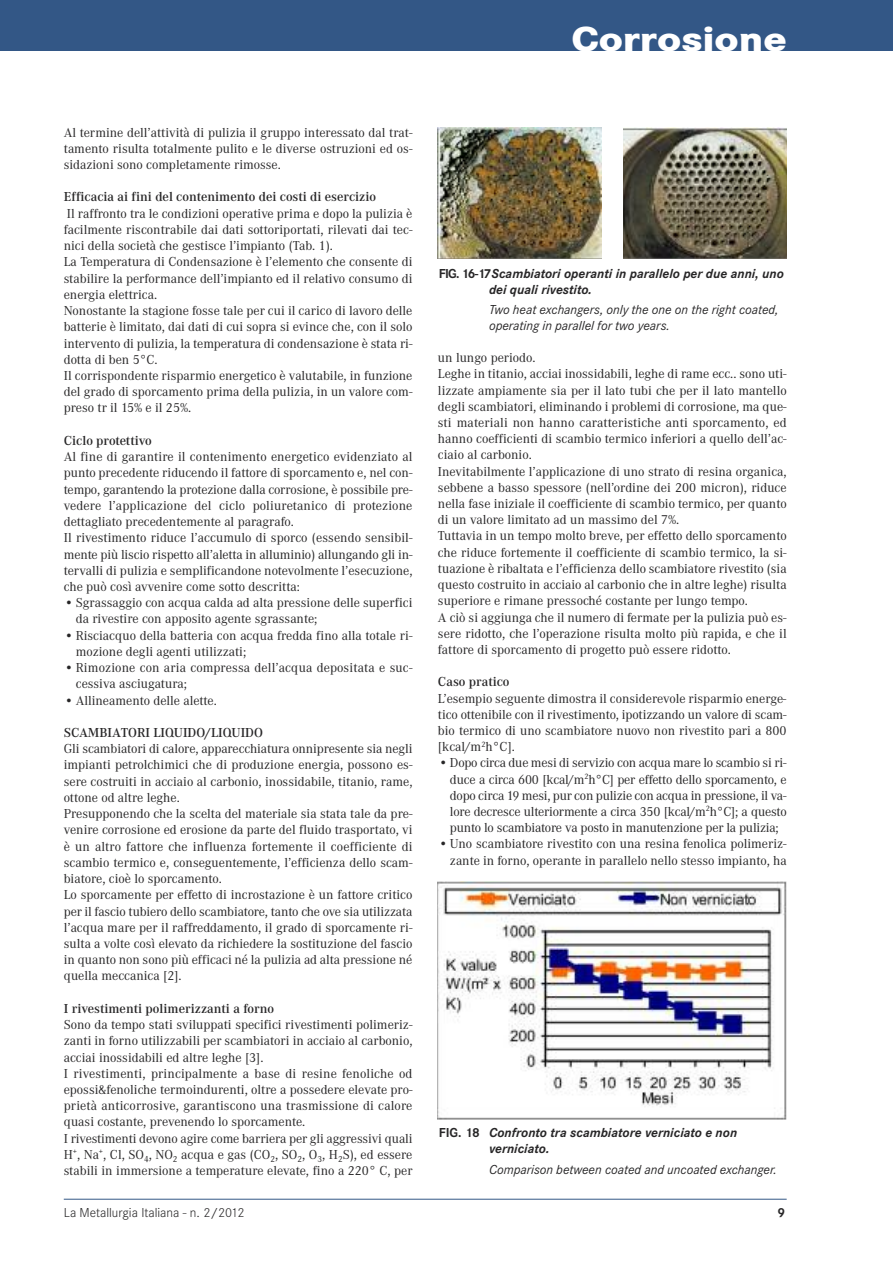
<style>
.page{position:relative;width:893px;height:1263px;background:#fff}
.page>*{position:absolute;margin:0;border:0;box-sizing:border-box;transform-origin:0 0}
.t1{font:800 36px "Corporate S";color:#fff;scale:1.14 1}
.t2{font:13.5px/16.2px "Corporate A";color:#272627}
.t3{font:600 13.5px "Corporate A";color:#272627}
.t4{font:italic 700 13.5px/16.2px "Corporate S";color:#272627}
.t5{font:italic 13.5px/16.2px "Corporate S";color:#272627}
.t6{font:300 13.5px "Corporate S";color:#272627}
.t7{font:700 13.5px "Corporate S";color:#272627}
.s1{font-style:normal}
</style>
<div class="page">
<div style="left:0;top:0;width:893px;height:51px;background:#335786"></div>
<hr style="left:64px;top:1199px;width:723px;height:1px;background:#335786">
<img style="left:438px;top:128px;width:163px;height:131px">
<img style="left:623px;top:128px;width:164px;height:131px">
<img style="left:438px;top:881px;width:349px;height:239px">
<h1 class="t1" style="left:571px;top:18px;width:190px">Corrosione</h1>
<p class="t2" style="left:64px;top:124px;width:350px;text-align:justify">Al termine dell’attività di pulizia il gruppo interessato dal trat&shy;tamento risulta totalmente pulito e le diverse ostruzioni ed os&shy;sidazioni sono completamente rimosse.</p>
<p class="t3" style="left:64px;top:189px;width:314px">Efficacia ai fini del contenimento dei costi di esercizio</p>
<p class="t2" style="left:64px;top:205px;width:350px">Il raffronto tra le condizioni operative prima e dopo la pulizia è facilmente riscontrabile dai dati sottoriportati, rilevati dai tec&shy;nici della società che gestisce l’impianto (Tab. 1).<br>La Temperatura di Condensazione è l’elemento che consente di stabilire la performance dell’impianto ed il relativo consumo di energia elettrica.<br>Nonostante la stagione fosse tale per cui il carico di lavoro delle batterie è limitato, dai dati di cui sopra si evince che, con il solo intervento di pulizia, la temperatura di condensazione è stata ri&shy;dotta di ben 5°C.<br>Il corrispondente risparmio energetico è valutabile, in funzione del grado di sporcamento prima della pulizia, in un valore com&shy;preso tr il 15% e il 25%.</p>
<p class="t3" style="left:64px;top:432px;width:90px">Ciclo protettivo</p>
<p class="t2" style="left:64px;top:448px;width:350px">Al fine di garantire il contenimento energetico evidenziato al punto precedente riducendo il fattore di sporcamento e, nel con&shy;tempo, garantendo la protezione dalla corrosione, è possibile pre&shy;vedere l’applicazione del ciclo poliuretanico di protezione dettagliato precedentemente al paragrafo.<br>Il rivestimento riduce l’accumulo di sporco (essendo sensibil&shy;mente più liscio rispetto all’aletta in alluminio) allungando gli in&shy;tervalli di pulizia e semplificandone notevolmente l’esecuzione, che può così avvenire come sotto descritta:</p>
<p class="t2" style="left:76px;top:594px;width:338px;text-indent:-11px">• Sgrassaggio con acqua calda ad alta pressione delle superfici da rivestire con apposito agente sgrassante;</p>
<p class="t2" style="left:76px;top:627px;width:338px;text-indent:-11px">• Risciacquo della batteria con acqua fredda fino alla totale ri&shy;mozione degli agenti utilizzati;</p>
<p class="t2" style="left:76px;top:659px;width:338px;text-indent:-11px">• Rimozione con aria compressa dell’acqua depositata e suc&shy;cessiva asciugatura;</p>
<p class="t2" style="left:65px;top:692px;width:154px">• Allineamento delle alette.</p>
<p class="t3" style="left:64px;top:724px;width:201px">SCAMBIATORI LIQUIDO/LIQUIDO</p>
<p class="t2" style="left:64px;top:740px;width:350px">Gli scambiatori di calore, apparecchiatura onnipresente sia negli impianti petrolchimici che di produzione energia, possono es&shy;sere costruiti in acciaio al carbonio, inossidabile, titanio, rame, ottone od altre leghe.<br>Presupponendo che la scelta del materiale sia stata tale da pre&shy;venire corrosione ed erosione da parte del fluido trasportato, vi è un altro fattore che influenza fortemente il coefficiente di scambio termico e, conseguentemente, l’efficienza dello scam&shy;biatore, cioè lo sporcamento.<br>Lo sporcamente per effetto di incrostazione è un fattore critico per il fascio tubiero dello scambiatore, tanto che ove sia utilizzata l’acqua mare per il raffreddamento, il grado di sporcamente ri&shy;sulta a volte così elevato da richiedere la sostituzione del fascio in quanto non sono più efficaci né la pulizia ad alta pressione né quella meccanica [2].</p>
<p class="t3" style="left:64px;top:1000px;width:212px">I rivestimenti polimerizzanti a forno</p>
<p class="t2" style="left:64px;top:1016px;width:350px">Sono da tempo stati sviluppati specifici rivestimenti polimeriz&shy;zanti in forno utilizzabili per scambiatori in acciaio al carbonio, acciai inossidabili ed altre leghe [3].<br>I rivestimenti, principalmente a base di resine fenoliche od epossi&amp;fenoliche termoindurenti, oltre a possedere elevate pro&shy;prietà anticorrosive, garantiscono una trasmissione di calore quasi costante, prevenendo lo sporcamente.<br>I rivestimenti devono agire come barriera per gli aggressivi quali H<sup>+</sup>, Na<sup>+</sup>, Cl, SO<sub>4</sub>, NO<sub>2</sub> acqua e gas (CO<sub>2</sub>, SO<sub>2</sub>, O<sub>3</sub>, H<sub>2</sub>S), ed essere stabili in immersione a temperature elevate, fino a 220° C, per</p>
<p class="t4" style="left:489px;top:265px;width:296px;text-indent:-50px"><span class="s1">FIG. 16-17</span>Scambiatori operanti in parallelo per due anni, uno dei quali rivestito.</p>
<p class="t5" style="left:489px;top:301px;width:291px">Two heat exchangers, only the one on the right coated, operating in parallel for two years.</p>
<p class="t2" style="left:438px;top:349px;width:350px">un lungo periodo.<br>Leghe in titanio, acciai inossidabili, leghe di rame ecc.. sono uti&shy;lizzate ampiamente sia per il lato tubi che per il lato mantello degli scambiatori, eliminando i problemi di corrosione, ma que&shy;sti materiali non hanno caratteristiche anti sporcamento, ed hanno coefficienti di scambio termico inferiori a quello dell’ac&shy;ciaio al carbonio.<br>Inevitabilmente l’applicazione di uno strato di resina organica, sebbene a basso spessore (nell’ordine dei 200 micron), riduce nella fase iniziale il coefficiente di scambio termico, per quanto di un valore limitato ad un massimo del 7%.<br>Tuttavia in un tempo molto breve, per effetto dello sporcamento che riduce fortemente il coefficiente di scambio termico, la si&shy;tuazione è ribaltata e l’efficienza dello scambiatore rivestito (sia questo costruito in acciaio al carbonio che in altre leghe) risulta superiore e rimane pressoché costante per lungo tempo.<br>A ciò si aggiunga che il numero di fermate per la pulizia può es&shy;sere ridotto, che l’operazione risulta molto più rapida, e che il fattore di sporcamento di progetto può essere ridotto.</p>
<p class="t3" style="left:438px;top:674px;width:73px">Caso pratico</p>
<p class="t2" style="left:438px;top:690px;width:350px;text-align:justify">L’esempio seguente dimostra il considerevole risparmio energe&shy;tico ottenibile con il rivestimento, ipotizzando un valore di scam&shy;bio termico di uno scambiatore nuovo non rivestito pari a 800 [kcal/m<sup>2</sup>h°C].</p>
<p class="t2" style="left:450px;top:754px;width:338px;text-align:justify;text-indent:-11px">• Dopo circa due mesi di servizio con acqua mare lo scambio si ri&shy;duce a circa 600 [kcal/m<sup>2</sup>h°C] per effetto dello sporcamento, e dopo circa 19 mesi, pur con pulizie con acqua in pressione, il va&shy;lore decresce ulteriormente a circa 350 [kcal/m<sup>2</sup>h°C]; a questo punto lo scambiatore va posto in manutenzione per la pulizia;</p>
<p class="t2" style="left:439px;top:835px;width:349px;text-align:right">• Uno scambiatore rivestito con una resina fenolica polimeriz&shy;zante in forno, operante in parallelo nello stesso impianto, ha</p>
<p class="t4" style="left:489px;top:1124px;width:250px;text-indent:-50px"><span class="s1">FIG. 18</span> Confronto tra scambiatore verniciato e non verniciato.</p>
<p class="t5" style="left:489px;top:1161px;width:289px">Comparison between coated and uncoated exchanger.</p>
<p class="t6" style="left:64px;top:1204px;width:182px">La Metallurgia Italiana - n. 2/2012</p>
<p class="t7" style="left:778px;top:1204px;width:9px">9</p>
</div>
